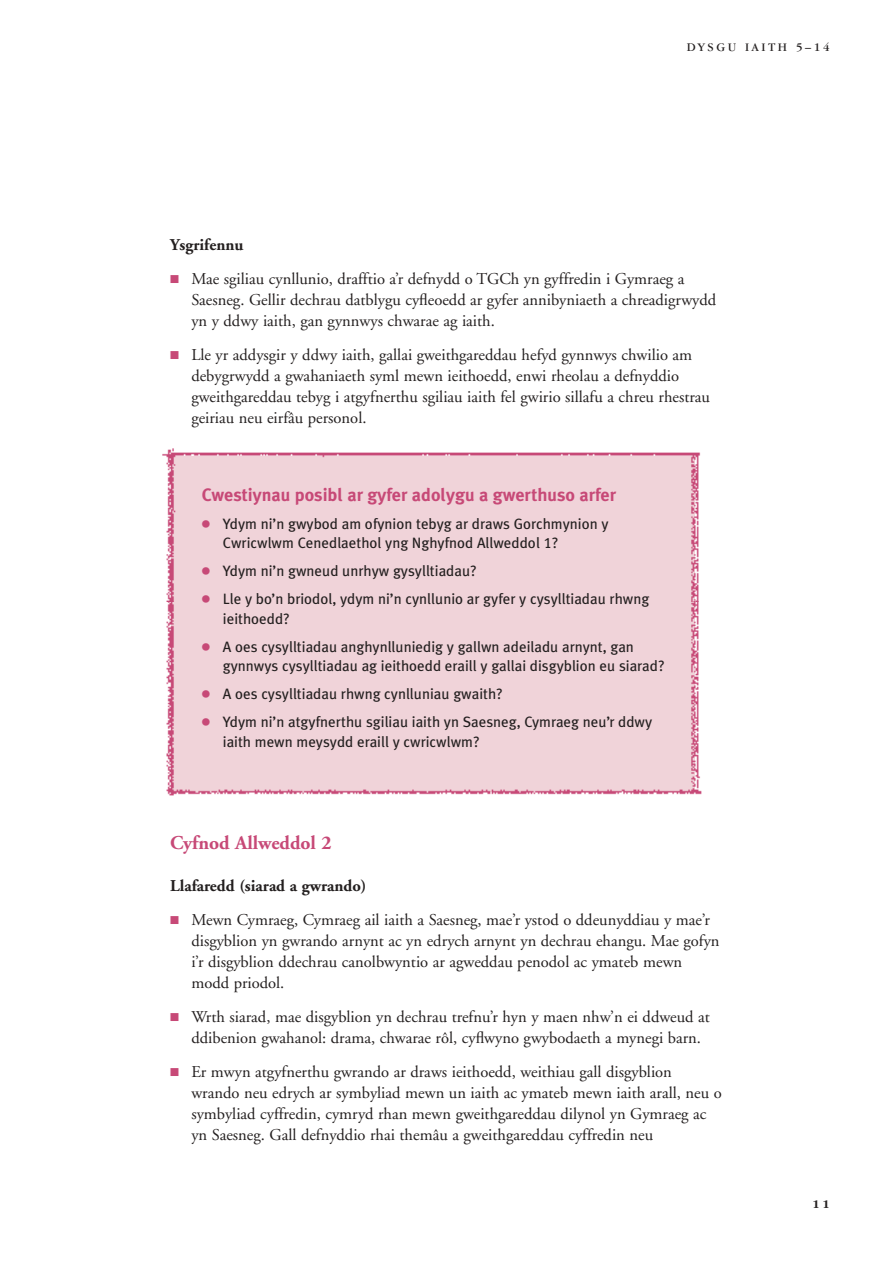
<style>
.page{position:relative;width:893px;height:1263px;background:#fff}
.page>*{position:absolute;margin:0;border:0;box-sizing:border-box;transform-origin:0 0}
.t1{font:700 19.5px "Adobe Garamond";color:#c74977}
.t2{font:700 18px "Meta Plus";color:#c74977}
.t3{font:16.5px/21px "Adobe Garamond";color:#231f1f}
.t4{font:700 16.5px "Adobe Garamond";color:#231f1f}
.t5{font:15px/19.5px "Meta Plus";color:#231f1f}
.t6{font:12px "Garamond IT Cby BT";letter-spacing:.22em;color:#231f1f}
.t7{font:700 12px "Garamond IT Cby BT";color:#231f1f}
.s1{color:#c74977}
.s2{font-family:"Meta Plus Book Caps"}
</style>
<div class="page">
<img style="left:162px;top:448px;width:540px;height:348px">
<p class="t6" style="left:687px;top:42px;width:144px">DYSGU IAITH 5–14</p>
<p class="t4" style="left:170px;top:238px;width:75px">Ysgrifennu</p>
<p class="t3" style="left:191px;top:270px;width:526px">Mae sgiliau cynllunio, drafftio a’r defnydd o TGCh yn gyffredin i Gymraeg a<br>Saesneg. Gellir dechrau datblygu cyfleoedd ar gyfer annibyniaeth a chreadigrwydd yn y ddwy iaith, gan gynnwys chwarae ag iaith.</p>
<p class="t3" style="left:191px;top:345px;width:520px">Lle yr addysgir y ddwy iaith, gallai gweithgareddau hefyd gynnwys chwilio am debygrwydd a gwahaniaeth syml mewn ieithoedd, enwi rheolau a defnyddio gweithgareddau tebyg i atgyfnerthu sgiliau iaith fel gwirio sillafu a chreu rhestrau geiriau neu eirfâu personol.</p>
<p class="t2" style="left:202px;top:487px;width:416px">Cwestiynau posibl ar gyfer adolygu a gwerthuso arfer</p>
<p class="t5" style="left:223px;top:514px;width:387px;text-indent:-21px"><span class="s1">✔</span> Ydym ni’n gwybod am ofynion tebyg ar draws Gorchmynion y<br>Cwricwlwm Cenedlaethol yng Nghyfnod Allweddol <span class="s2">1</span>?</p>
<p class="t5" style="left:202px;top:562px;width:277px"><span class="s1">✔</span> Ydym ni’n gwneud unrhyw gysylltiadau?</p>
<p class="t5" style="left:223px;top:590px;width:428px;text-indent:-21px"><span class="s1">✔</span> Lle y bo’n briodol, ydym ni’n cynllunio ar gyfer y cysylltiadau rhwng ieithoedd?</p>
<p class="t5" style="left:223px;top:637px;width:443px;text-indent:-21px"><span class="s1">✔</span> A oes cysylltiadau anghynlluniedig y gallwn adeiladu arnynt, gan gynnwys cysylltiadau ag ieithoedd eraill y gallai disgyblion eu siarad?</p>
<p class="t5" style="left:202px;top:685px;width:303px"><span class="s1">✔</span> A oes cysylltiadau rhwng cynlluniau gwaith?</p>
<p class="t5" style="left:223px;top:713px;width:431px;text-indent:-21px"><span class="s1">✔</span> Ydym ni’n atgyfnerthu sgiliau iaith yn Saesneg, Cymraeg neu’r ddwy iaith mewn meysydd eraill y cwricwlwm?</p>
<p class="t1" style="left:170px;top:835px;width:163px">Cyfnod Allweddol 2</p>
<p class="t4" style="left:170px;top:879px;width:198px">Llafaredd (siarad a gwrando)</p>
<p class="t3" style="left:191px;top:911px;width:529px">Mewn Cymraeg, Cymraeg ail iaith a Saesneg, mae’r ystod o ddeunyddiau y mae’r disgyblion yn gwrando arnynt ac yn edrych arnynt yn dechrau ehangu. Mae gofyn i’r disgyblion ddechrau canolbwyntio ar agweddau penodol ac ymateb mewn modd priodol.</p>
<p class="t3" style="left:191px;top:1008px;width:520px">Wrth siarad, mae disgyblion yn dechrau trefnu’r hyn y maen nhw’n ei ddweud at ddibenion gwahanol: drama, chwarae rôl, cyflwyno gwybodaeth a mynegi barn.</p>
<p class="t3" style="left:191px;top:1062px;width:532px">Er mwyn atgyfnerthu gwrando ar draws ieithoedd, weithiau gall disgyblion wrando neu edrych ar symbyliad mewn un iaith ac ymateb mewn iaith arall, neu o symbyliad cyffredin, cymryd rhan mewn gweithgareddau dilynol yn Gymraeg ac yn Saesneg. Gall defnyddio rhai themâu a gweithgareddau cyffredin neu</p>
<p class="t7" style="left:812px;top:1199px;width:18px">11</p>
</div>
